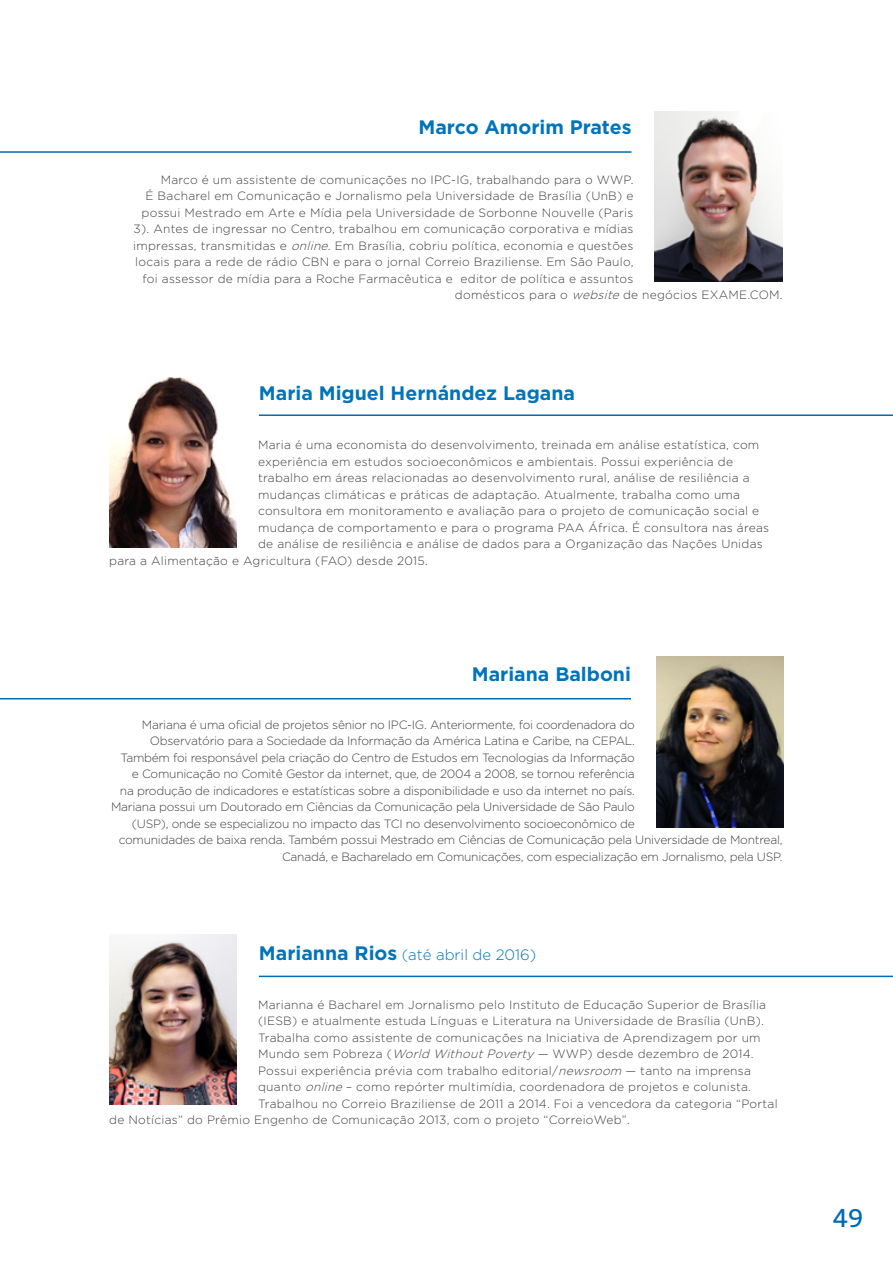
<style>
.page{position:relative;width:893px;height:1263px;background:#fff}
.page>*{position:absolute;margin:0;border:0;box-sizing:border-box;transform-origin:0 0}
.t1{font:25.5px "Bitter";color:#006bb6}
.t2{font:700 19.5px "Gotham";color:#0074bb}
.t3{font:300 15px "Gotham";color:#0074bb}
.t4{font:300 12px "Gotham";letter-spacing:.02em;color:#414042}
.t5{font:300 12px "Gotham";letter-spacing:-.02em;color:#414042}
.s1{font-style:italic}
.s2{font-weight:700;font-size:19.5px}
</style>
<div class="page">
<img style="left:109px;top:378px;width:128px;height:170px">
<img style="left:656px;top:657px;width:128px;height:170px">
<img style="left:655px;top:111px;width:127px;height:170px">
<img style="left:109px;top:934px;width:128px;height:170px">
<hr style="left:259px;top:414px;width:634px;height:2px;background:#006bb6">
<hr style="left:0;top:698px;width:631px;height:1px;background:#006bb6">
<hr style="left:0;top:151px;width:631px;height:2px;background:#006bb6">
<hr style="left:259px;top:976px;width:634px;height:1px;background:#006bb6">
<h2 class="t2" style="left:418px;top:116px;width:214px">Marco Amorim Prates</h2>
<p class="t4" style="left:161px;top:173px;width:474px">Marco é um assistente de comunicações no IPC-IG, trabalhando para o WWP.</p>
<p class="t4" style="left:146px;top:190px;width:489px">É Bacharel em Comunicação e Jornalismo pela Universidade de Brasília (UnB) e</p>
<p class="t4" style="left:142px;top:206px;width:493px">possui Mestrado em Arte e Mídia pela Universidade de Sorbonne Nouvelle (Paris</p>
<p class="t4" style="left:134px;top:223px;width:501px">3). Antes de ingressar no Centro, trabalhou em comunicação corporativa e mídias</p>
<p class="t4" style="left:133px;top:239px;width:502px">impressas, transmitidas e <span class="s1">online</span>. Em Brasília, cobriu política, economia e questões</p>
<p class="t4" style="left:135px;top:256px;width:500px">locais para a rede de rádio CBN e para o jornal Correio Braziliense. Em São Paulo,</p>
<p class="t4" style="left:142px;top:272px;width:492px">foi assessor de mídia para a Roche Farmacêutica e editor de política e assuntos</p>
<p class="t4" style="left:455px;top:289px;width:329px">domésticos para o <span class="s1">website</span> de negócios EXAME.COM.</p>
<h2 class="t2" style="left:259px;top:382px;width:318px">Maria Miguel Hernández Lagana</h2>
<p class="t4" style="left:258px;top:438px;width:503px">Maria é uma economista do desenvolvimento, treinada em análise estatística, com</p>
<p class="t4" style="left:258px;top:455px;width:476px">experiência em estudos socioeconômicos e ambientais. Possui experiência de</p>
<p class="t4" style="left:258px;top:471px;width:493px">trabalho em áreas relacionadas ao desenvolvimento rural, análise de resiliência a</p>
<p class="t4" style="left:258px;top:488px;width:483px">mudanças climáticas e práticas de adaptação. Atualmente, trabalha como uma</p>
<p class="t4" style="left:258px;top:504px;width:503px">consultora em monitoramento e avaliação para o projeto de comunicação social e</p>
<p class="t4" style="left:258px;top:521px;width:513px">mudança de comportamento e para o programa PAA África. É consultora nas áreas</p>
<p class="t4" style="left:258px;top:537px;width:506px">de análise de resiliência e análise de dados para a Organização das Nações Unidas</p>
<p class="t4" style="left:109px;top:554px;width:320px">para a Alimentação e Agricultura (FAO) desde 2015.</p>
<h2 class="t2" style="left:472px;top:663px;width:161px">Mariana Balboni</h2>
<p class="t5" style="left:142px;top:718px;width:494px">Mariana é uma oficial de projetos sênior no IPC-IG. Anteriormente, foi coordenadora do</p>
<p class="t5" style="left:150px;top:734px;width:486px">Observatório para a Sociedade da Informação da América Latina e Caribe, na CEPAL.</p>
<p class="t5" style="left:120px;top:751px;width:516px">Também foi responsável pela criação do Centro de Estudos em Tecnologias da Informação</p>
<p class="t5" style="left:132px;top:767px;width:504px">e Comunicação no Comitê Gestor da internet, que, de 2004 a 2008, se tornou referência</p>
<p class="t5" style="left:120px;top:784px;width:516px">na produção de indicadores e estatísticas sobre a disponibilidade e uso da internet no país.</p>
<p class="t5" style="left:111px;top:800px;width:525px">Mariana possui um Doutorado em Ciências da Comunicação pela Universidade de São Paulo</p>
<p class="t5" style="left:132px;top:817px;width:504px">(USP), onde se especializou no impacto das TCI no desenvolvimento socioeconômico de</p>
<p class="t5" style="left:119px;top:833px;width:665px">comunidades de baixa renda. Também possui Mestrado em Ciências de Comunicação pela Universidade de Montreal,</p>
<p class="t5" style="left:282px;top:850px;width:502px">Canadá, e Bacharelado em Comunicações, com especialização em Jornalismo, pela USP.</p>
<p class="t3" style="left:259px;top:946px;width:279px"><span class="s2">Marianna Rios</span> (até abril de 2016)</p>
<p class="t4" style="left:258px;top:998px;width:509px">Marianna é Bacharel em Jornalismo pelo Instituto de Educação Superior de Brasília</p>
<p class="t4" style="left:258px;top:1014px;width:507px">(IESB) e atualmente estuda Línguas e Literatura na Universidade de Brasília (UnB).</p>
<p class="t4" style="left:258px;top:1031px;width:504px">Trabalha como assistente de comunicações na Iniciativa de Aprendizagem por um</p>
<p class="t4" style="left:258px;top:1047px;width:497px">Mundo sem Pobreza (<span class="s1">World WithoutPoverty</span> — WWP) desde dezembro de 2014.</p>
<p class="t4" style="left:258px;top:1064px;width:494px">Possui experiência prévia com trabalho editorial/<span class="s1">newsroom</span> — tanto na imprensa</p>
<p class="t4" style="left:258px;top:1080px;width:494px">quanto <span class="s1">online</span> – como repórter multimídia, coordenadora de projetos e colunista.</p>
<p class="t4" style="left:258px;top:1097px;width:521px">Trabalhou no Correio Braziliense de 2011 a 2014. Foi a vencedora da categoria “Portal</p>
<p class="t4" style="left:109px;top:1113px;width:522px">de Notícias” do Prêmio Engenho de Comunicação 2013, com o projeto “CorreioWeb”.</p>
<h1 class="t1" style="left:833px;top:1199px;width:32px">49</h1>
</div>
